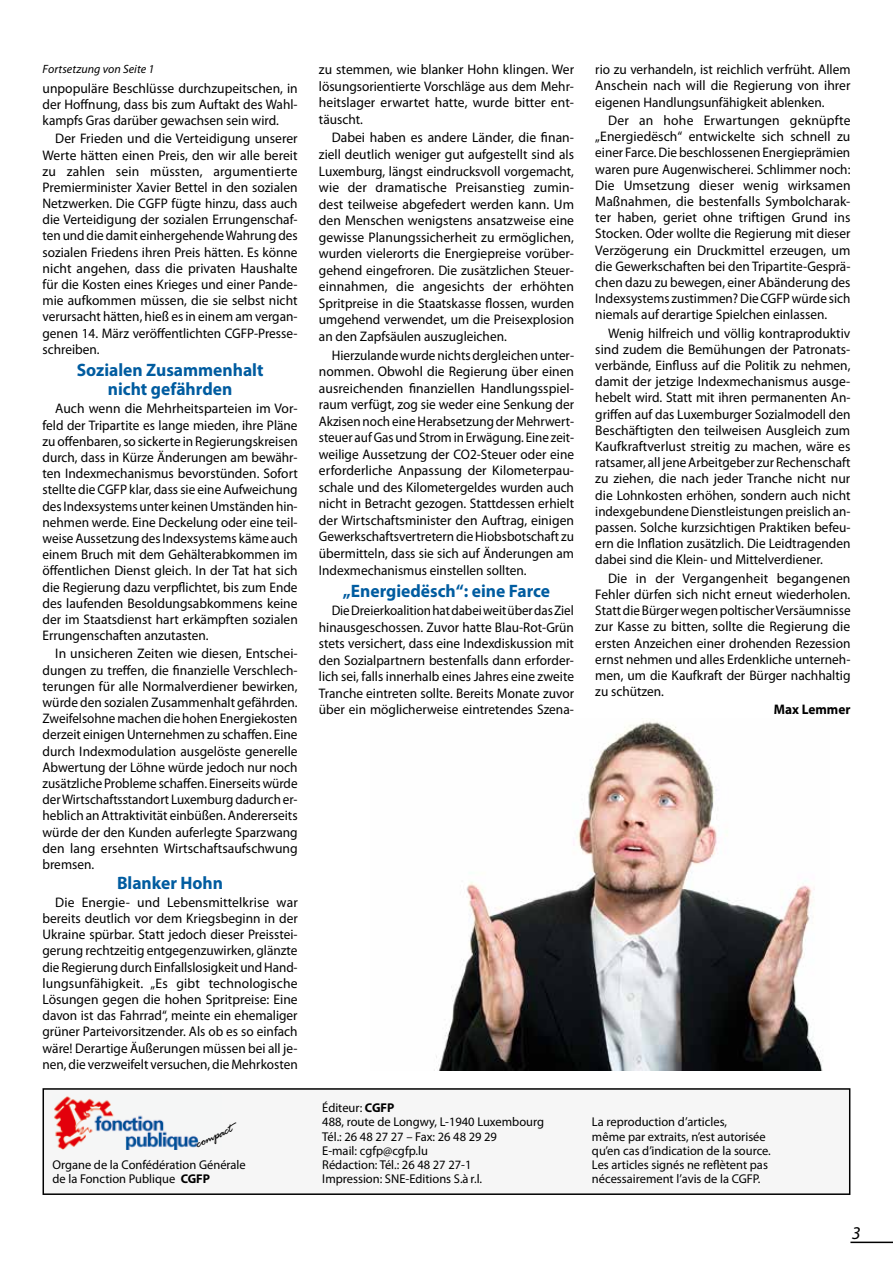
<style>
.page{position:relative;width:893px;height:1263px;background:#fff}
.page>*{position:absolute;margin:0;border:0;box-sizing:border-box;transform-origin:0 0}
.t1{font:700 18px/19.5px "Myriad Pro";color:#005ca0;text-align:center}
.t2{font:italic 18px "Myriad Pro";color:#000}
.t3{font:italic 15px "Rage LT";color:#000}
.t4{font:13.8px/16.2px "Myriad Pro";color:#000;text-align:justify}
.t5{font:13.8px/16.5px "Myriad Pro";color:#000;text-align:justify;scale:.95 1}
.t6{font:13.8px/16.5px "Myriad Pro";color:#000;text-align:justify;scale:.94 1}
.t7{font:13.8px/16.2px "Myriad Pro";color:#000;text-align:justify;scale:.96 1}
.t8{font:700 13.8px "Myriad Pro";color:#000;scale:.96 1}
.t9{font:12.75px/14.2px "Myriad Pro";color:#000}
.t10{font:italic 12px "Myriad Pro";letter-spacing:.005em;color:#000}
.s1{font-weight:700}
</style>
<div class="page">
<hr style="left:850px;top:1241px;width:43px;height:2px;background:#000">
<div style="left:43px;top:1089px;width:807px;height:105px;background:#f6f6f6"></div>
<div style="left:43px;top:1088px;width:807px;height:107px;border:2px solid #000"></div>
<img style="left:54px;top:1096px;width:145px;height:53px">
<img style="left:434px;top:719px;width:389px;height:352px">
<p class="t10" style="left:43px;top:61px;width:113px">Fortsetzung von Seite 1</p>
<p class="t4" style="left:43px;top:80px;width:257px">unpopuläre Beschlüsse durchzupeitschen, in der Hoffnung, dass bis zum Auftakt des Wahl&shy;kampfs Gras darüber gewachsen sein wird.</p>
<p class="t4" style="left:43px;top:130px;width:257px;text-indent:13px">Der Frieden und die Verteidigung unserer Werte hätten einen Preis, den wir alle bereit zu zahlen sein müssten, argumentierte Premierminister Xavier Bettel in den sozialen Netzwerken. Die CGFP fügte hinzu, dass auch die Verteidigung der sozialen Errungenschaf&shy;ten und die damit einhergehende Wahrung des sozialen Friedens ihren Preis hätten. Es könne nicht angehen, dass die privaten Haushalte für die Kosten eines Krieges und einer Pande&shy;mie aufkommen müssen, die sie selbst nicht verursacht hätten, hieß es in einem am vergan&shy;genen 14. März veröffentlichten CGFP-Presse&shy;schreiben.</p>
<h1 class="t1" style="left:77px;top:359px;width:188px">Sozialen Zusammenhalt nicht gefährden</h1>
<p class="t4" style="left:43px;top:400px;width:257px;text-indent:13px">Auch wenn die Mehrheitsparteien im Vor&shy;feld der Tripartite es lange mieden, ihre Pläne zu offenbaren, so sickerte in Regierungskreisen durch, dass in Kürze Änderungen am bewähr&shy;ten Indexmechanismus bevorstünden. Sofort stellte die CGFP klar, dass sie eine Aufweichung des Indexsystems unter keinen Umständen hin&shy;nehmen werde. Eine Deckelung oder eine teil&shy;weise Aussetzung des Indexsystems käme auch einem Bruch mit dem Gehälterabkommen im öffentlichen Dienst gleich. In der Tat hat sich die Regierung dazu verpflichtet, bis zum Ende des laufenden Besoldungsabkommens keine der im Staatsdienst hart erkämpften sozialen Errungenschaften anzutasten.</p>
<p class="t4" style="left:43px;top:645px;width:257px;text-indent:13px">In unsicheren Zeiten wie diesen, Entschei&shy;dungen zu treffen, die finanzielle Verschlech&shy;terungen für alle Normalverdiener bewirken, würde den sozialen Zusammenhalt gefährden.<br>Zweifelsohne machen die hohen Energiekosten derzeit einigen Unternehmen zu schaffen. Eine durch Indexmodulation ausgelöste generelle Abwertung der Löhne würde jedoch nur noch zusätzliche Probleme schaffen. Einerseits würde der Wirtschaftsstandort Luxemburg dadurch er&shy;heblich an Attraktivität einbüßen. Andererseits würde der den Kunden auferlegte Sparzwang den lang ersehnten Wirtschaftsaufschwung bremsen.</p>
<h1 class="t1" style="left:117px;top:872px;width:108px">Blanker Hohn</h1>
<p class="t4" style="left:43px;top:894px;width:257px;text-indent:13px">Die Energie- und Lebensmittelkrise war bereits deutlich vor dem Kriegsbeginn in der Ukraine spürbar. Statt jedoch dieser Preisstei&shy;gerung rechtzeitig entgegenzuwirken, glänzte die Regierung durch Einfallslosigkeit und Hand&shy;lungsunfähigkeit. „Es gibt technologische Lösungen gegen die hohen Spritpreise: Eine davon ist das Fahrrad“, meinte ein ehemaliger grüner Parteivorsitzender. Als ob es so einfach wäre! Derartige Äußerungen müssen bei all je&shy;nen, die verzweifelt versuchen, die Mehrkosten</p>
<p class="t3" style="left:193px;top:1136px;width:40px;rotate:-24deg">compact</p>
<p class="t9" style="left:53px;top:1157px;width:195px">Organe de la Confédération Générale de la Fonction Publique <span class="s1">CGFP</span></p>
<p class="t4" style="left:319px;top:61px;width:257px">zu stemmen, wie blanker Hohn klingen. Wer lösungsorientierte Vorschläge aus dem Mehr&shy;heitslager erwartet hatte, wurde bitter ent&shy;täuscht.</p>
<p class="t4" style="left:319px;top:129px;width:257px;text-indent:13px">Dabei haben es andere Länder, die finan&shy;ziell deutlich weniger gut aufgestellt sind als Luxemburg, längst eindrucksvoll vorgemacht, wie der dramatische Preisanstieg zumin&shy;dest teilweise abgefedert werden kann. Um den Menschen wenigstens ansatzweise eine gewisse Planungssicherheit zu ermöglichen, wurden vielerorts die Energiepreise vorüber&shy;gehend eingefroren. Die zusätzlichen Steuer&shy;einnahmen, die angesichts der erhöhten Spritpreise in die Staatskasse flossen, wurden umgehend verwendet, um die Preisexplosion an den Zapfsäulen auszugleichen.</p>
<p class="t5" style="left:319px;top:346px;width:270px;text-indent:13px">Hierzulande wurde nichts dergleichen unter&shy;nommen. Obwohl die Regierung über einen ausreichenden finanziellen Handlungsspiel&shy;raum verfügt, zog sie weder eine Senkung der Akzisen noch eine Herabsetzung der Mehrwert&shy;steuer auf Gas und Strom in Erwägung. Eine zeit&shy;weilige Aussetzung der CO2-Steuer oder eine erforderliche Anpassung der Kilometerpau&shy;schale und des Kilometergeldes wurden auch nicht in Betracht gezogen. Stattdessen erhielt der Wirtschaftsminister den Auftrag, einigen Gewerkschaftsvertretern die Hiobsbotschaft zu übermitteln, dass sie sich auf Änderungen am Indexmechanismus einstellen sollten.</p>
<h1 class="t1" style="left:343px;top:580px;width:209px">„Energiedësch“: eine Farce</h1>
<p class="t6" style="left:319px;top:602px;width:273px;text-indent:13px">Die Dreierkoalition hat dabei weit über das Ziel hinausgeschossen. Zuvor hatte Blau-Rot-Grün stets versichert, dass eine Indexdiskussion mit den Sozialpartnern bestenfalls dann erforder&shy;lich sei, falls innerhalb eines Jahres eine zweite Tranche eintreten sollte. Bereits Monate zuvor über ein möglicherweise eintretendes Szena-</p>
<p class="t7" style="left:595px;top:61px;width:267px">rio zu verhandeln, ist reichlich verfrüht. Allem Anschein nach will die Regierung von ihrer eigenen Handlungsunfähigkeit ablenken.</p>
<p class="t4" style="left:595px;top:112px;width:257px;text-indent:13px">Der an hohe Erwartungen geknüpfte „Energiedësch“ entwickelte sich schnell zu einer Farce. Die beschlossenen Energieprämien waren pure Augenwischerei. Schlimmer noch:<br>Die Umsetzung dieser wenig wirksamen Maßnahmen, die bestenfalls Symbolcharak&shy;ter haben, geriet ohne triftigen Grund ins Stocken. Oder wollte die Regierung mit dieser Verzögerung ein Druckmittel erzeugen, um die Gewerkschaften bei den Tripartite-Gesprä&shy;chen dazu zu bewegen, einer Abänderung des Indexsystems zustimmen? Die CGFP würde sich niemals auf derartige Spielchen einlassen.</p>
<p class="t4" style="left:595px;top:325px;width:257px;text-indent:13px">Wenig hilfreich und völlig kontraproduktiv sind zudem die Bemühungen der Patronats&shy;verbände, Einfluss auf die Politik zu nehmen, damit der jetzige Indexmechanismus ausge&shy;hebelt wird. Statt mit ihren permanenten An&shy;griffen auf das Luxemburger Sozialmodell den Beschäftigten den teilweisen Ausgleich zum Kaufkraftverlust streitig zu machen, wäre es ratsamer, all jene Arbeitgeber zur Rechenschaft zu ziehen, die nach jeder Tranche nicht nur die Lohnkosten erhöhen, sondern auch nicht indexgebundene Dienstleistungen preislich an&shy;passen. Solche kurzsichtigen Praktiken befeu&shy;ern die Inflation zusätzlich. Die Leidtragenden dabei sind die Klein- und Mittelverdiener.</p>
<p class="t4" style="left:595px;top:570px;width:257px;text-indent:13px">Die in der Vergangenheit begangenen Fehler dürfen sich nicht erneut wiederholen.<br>Statt die Bürger wegen poltischer Versäumnisse zur Kasse zu bitten, sollte die Regierung die ersten Anzeichen einer drohenden Rezession ernst nehmen und alles Erdenkliche unterneh&shy;men, um die Kaufkraft der Bürger nachhaltig zu schützen.</p>
<p class="t8" style="left:774px;top:701px;width:81px">Max Lemmer</p>
<p class="t9" style="left:322px;top:1100px;width:223px">Éditeur: <span class="s1">CGFP<br></span>488, route de Longwy, L-1940 Luxembourg<br>Tél.: 26 48 27 27 – Fax: 26 48 29 29<br>E-mail: cgfp@cgfp.lu<br>Rédaction: Tél.: 26 48 27 27-1<br>Impression: SNE-Editions S.à r.l.</p>
<p class="t9" style="left:592px;top:1115px;width:180px">La reproduction d’articles,<br>même par extraits, n’est autorisée qu’en cas d’indication de la source.<br>Les articles signés ne reflètent pas nécessairement l’avis de la CGFP.</p>
<h1 class="t2" style="left:852px;top:1222px;width:10px">3</h1>
</div>
